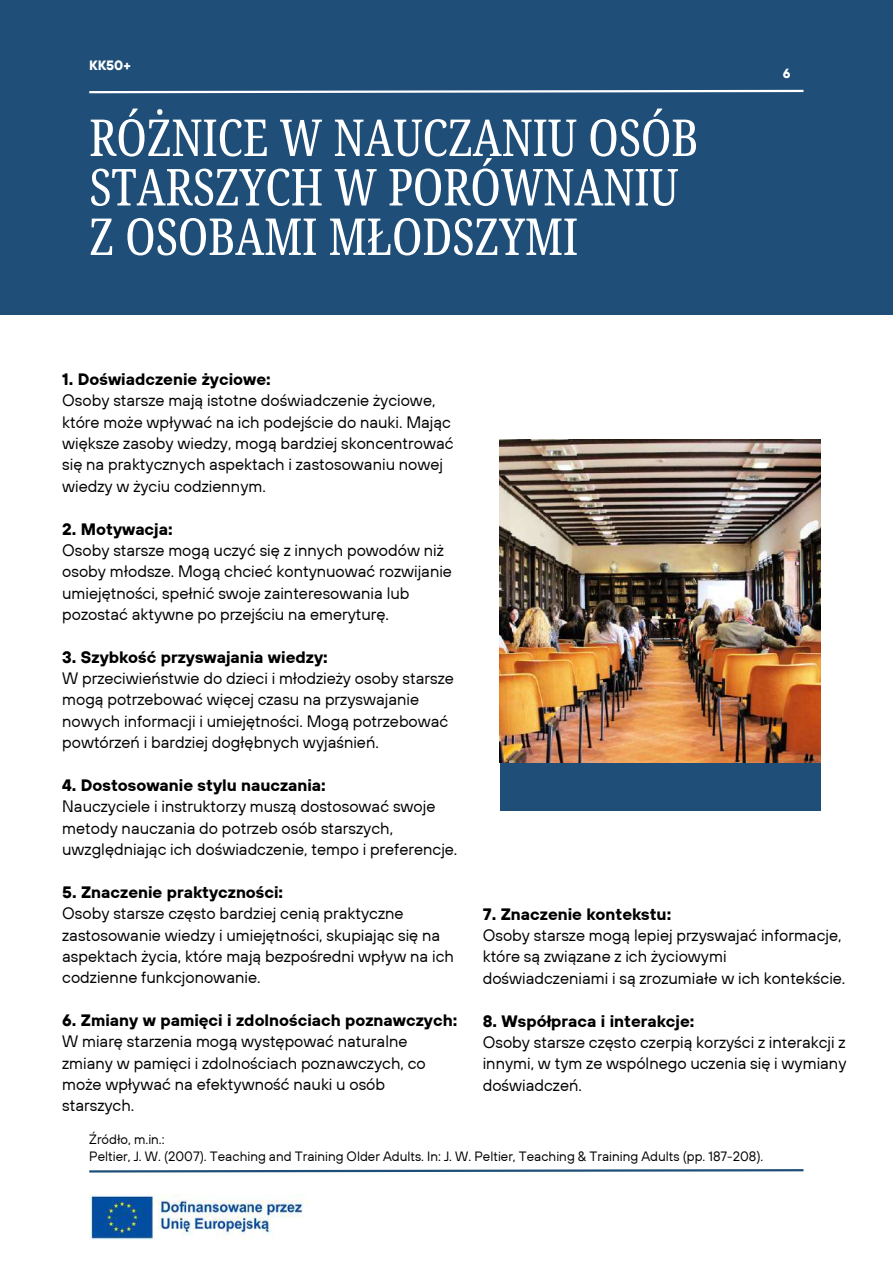
<style>
.page{position:relative;width:893px;height:1264px;background:#fff}
.page>*{position:absolute;margin:0;border:0;box-sizing:border-box;transform-origin:0 0}
.t1{font:extra-condensed 51px/49.5px "Noto Serif Ethiopic";color:#fff}
.t2{font:16.5px/21.3px "TT Hoves";color:#000001}
.t3{font:700 16.5px "TT Hoves";color:#000001}
.t4{font:13.5px/16.8px "TT Hoves";color:#000}
.t5{font:700 13.5px "TT Hoves";color:#fff}
.t6{font:700 13.2px "TT Hoves";color:#fff}
</style>
<div class="page">
<img style="left:499px;top:440px;width:321px;height:322px">
<div style="left:0;top:0;width:892px;height:314px;background:#1f4e79"></div>
<div style="left:499px;top:763px;width:321px;height:47px;background:#1f4e79"></div>
<svg style="left:89px;top:1169px;width:715px;height:4px"></svg>
<svg style="left:89px;top:89px;width:715px;height:5px"></svg>
<img style="left:89px;top:1194px;width:220px;height:45px">
<p class="t5" style="left:89px;top:57px;width:43px">KK50+</p>
<h1 class="t1" style="left:89px;top:111px;width:610px">RÓŻNICE W NAUCZANIU OSÓB<br>STARSZYCH W PORÓWNANIU<br>Z OSOBAMI MŁODSZYMI</h1>
<p class="t6" style="left:782px;top:65px;width:9px">6</p>
<p class="t3" style="left:62px;top:368px;width:210px">1. Doświadczenie życiowe:</p>
<p class="t2" style="left:62px;top:389px;width:393px">Osoby starsze mają istotne doświadczenie życiowe, które może wpływać na ich podejście do nauki. Mając większe zasoby wiedzy, mogą bardziej skoncentrować się na praktycznych aspektach i zastosowaniu nowej wiedzy w życiu codziennym.</p>
<p class="t3" style="left:62px;top:518px;width:112px">2. Motywacja:</p>
<p class="t2" style="left:62px;top:539px;width:391px">Osoby starsze mogą uczyć się z innych powodów niż osoby młodsze. Mogą chcieć kontynuować rozwijanie umiejętności, spełnić swoje zainteresowania lub pozostać aktywne po przejściu na emeryturę.</p>
<p class="t3" style="left:62px;top:646px;width:267px">3. Szybkość przyswajania wiedzy:</p>
<p class="t2" style="left:62px;top:667px;width:393px">W przeciwieństwie do dzieci i młodzieży osoby starsze mogą potrzebować więcej czasu na przyswajanie nowych informacji i umiejętności. Mogą potrzebować powtórzeń i bardziej dogłębnych wyjaśnień.</p>
<p class="t3" style="left:62px;top:774px;width:265px">4. Dostosowanie stylu nauczania:</p>
<p class="t2" style="left:62px;top:795px;width:396px">Nauczyciele i instruktorzy muszą dostosować swoje metody nauczania do potrzeb osób starszych, uwzględniając ich doświadczenie, tempo i preferencje.</p>
<p class="t3" style="left:62px;top:881px;width:222px">5. Znaczenie praktyczności:</p>
<p class="t2" style="left:62px;top:902px;width:393px">Osoby starsze często bardziej cenią praktyczne zastosowanie wiedzy i umiejętności, skupiając się na aspektach życia, które mają bezpośredni wpływ na ich codzienne funkcjonowanie.</p>
<p class="t3" style="left:62px;top:1009px;width:396px">6. Zmiany w pamięci i zdolnościach poznawczych:</p>
<p class="t2" style="left:62px;top:1030px;width:365px">W miarę starzenia mogą występować naturalne zmiany w pamięci i zdolnościach poznawczych, co może wpływać na efektywność nauki u osób starszych.</p>
<p class="t3" style="left:482px;top:903px;width:190px">7. Znaczenie kontekstu:</p>
<p class="t2" style="left:482px;top:924px;width:364px">Osoby starsze mogą lepiej przyswajać informacje, które są związane z ich życiowymi doświadczeniami i są zrozumiałe w ich kontekście.</p>
<p class="t3" style="left:482px;top:1009px;width:213px">8. Współpraca i interakcje:</p>
<p class="t2" style="left:482px;top:1031px;width:365px;text-align:justify">Osoby starsze często czerpią korzyści z interakcji z innymi, w tym ze wspólnego uczenia się i wymiany doświadczeń.</p>
<p class="t4" style="left:89px;top:1130px;width:675px">Źródło, m.in.:<br>Peltier, J. W. (2007). Teaching and Training Older Adults. In: J. W. Peltier, Teaching &amp; Training Adults (pp. 187-208).</p>
</div>
